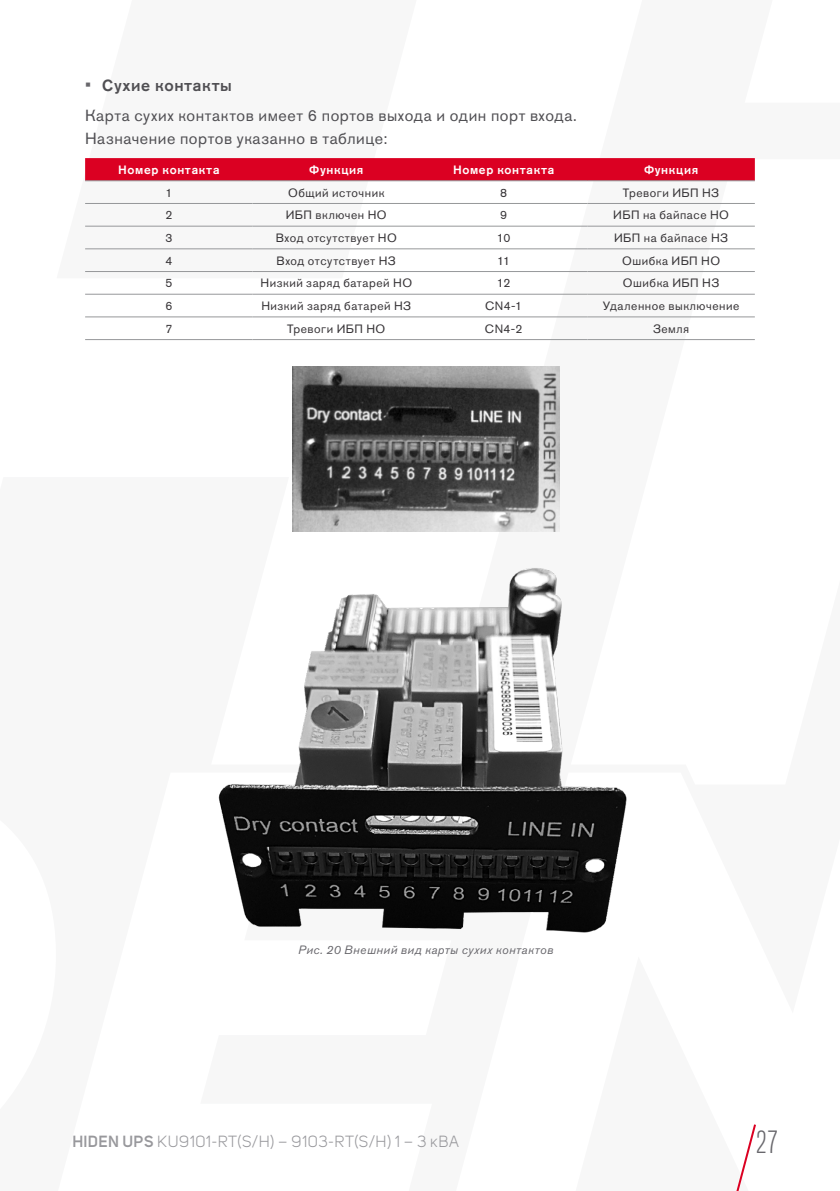
<style>
.page{position:relative;width:840px;height:1191px;background:#fff}
.page>*{position:absolute;margin:0;border:0;box-sizing:border-box;transform-origin:0 0}
.t1{font:300 condensed 32px "Akzidenz Grotesk Pro";color:#68676c}
.t2{font:16px/29.4px "Akzidenz Grotesk Pro";letter-spacing:.035em;color:#504f53}
.t3{font:16px "Uni Sans";letter-spacing:.04em;color:#98989c}
.t4{font:12px "Akzidenz Grotesk Pro";letter-spacing:.045em;color:#373437}
.t5{font:500 12px "Akzidenz Grotesk Pro";letter-spacing:.055em;color:#fff}
.t6{font:italic 12px "Akzidenz Grotesk Pro";letter-spacing:.04em;color:#68676c}
.s1{font-size:18px;color:#68676c}
.s2{font-weight:500}
.s3{font-weight:600}
</style>
<div class="page">
<svg style="left:85px;top:181px;width:337px;height:92px"></svg>
<svg style="left:736px;top:1124px;width:20px;height:67px"></svg>
<div style="left:85px;top:158px;width:669px;height:22px;background:#db0022"></div>
<hr style="left:85px;top:180px;width:167px;height:1px;background:#96989a">
<hr style="left:252px;top:180px;width:168px;height:1px;background:#96989a">
<hr style="left:420px;top:180px;width:167px;height:1px;background:#96989a">
<hr style="left:587px;top:180px;width:167px;height:1px;background:#96989a">
<hr style="left:85px;top:203px;width:167px;height:1px;background:#96989a">
<hr style="left:252px;top:203px;width:168px;height:1px;background:#96989a">
<hr style="left:420px;top:203px;width:167px;height:1px;background:#96989a">
<hr style="left:587px;top:203px;width:167px;height:1px;background:#96989a">
<hr style="left:85px;top:226px;width:167px;height:1px;background:#96989a">
<hr style="left:252px;top:226px;width:168px;height:1px;background:#96989a">
<hr style="left:420px;top:226px;width:167px;height:1px;background:#96989a">
<hr style="left:587px;top:226px;width:167px;height:1px;background:#96989a">
<hr style="left:85px;top:248px;width:167px;height:1px;background:#96989a">
<hr style="left:252px;top:248px;width:168px;height:1px;background:#96989a">
<hr style="left:420px;top:248px;width:167px;height:1px;background:#96989a">
<hr style="left:587px;top:248px;width:167px;height:1px;background:#96989a">
<hr style="left:85px;top:271px;width:167px;height:1px;background:#96989a">
<hr style="left:252px;top:271px;width:168px;height:1px;background:#96989a">
<hr style="left:420px;top:271px;width:167px;height:1px;background:#96989a">
<hr style="left:587px;top:271px;width:167px;height:1px;background:#96989a">
<hr style="left:85px;top:294px;width:167px;height:1px;background:#96989a">
<hr style="left:252px;top:294px;width:168px;height:1px;background:#96989a">
<hr style="left:420px;top:294px;width:167px;height:1px;background:#96989a">
<hr style="left:587px;top:294px;width:167px;height:1px;background:#96989a">
<hr style="left:85px;top:316px;width:167px;height:1px;background:#96989a">
<hr style="left:252px;top:316px;width:168px;height:1px;background:#96989a">
<hr style="left:420px;top:316px;width:167px;height:1px;background:#96989a">
<hr style="left:587px;top:316px;width:167px;height:1px;background:#96989a">
<hr style="left:85px;top:339px;width:167px;height:1px;background:#96989a">
<hr style="left:252px;top:339px;width:168px;height:1px;background:#96989a">
<hr style="left:420px;top:339px;width:167px;height:1px;background:#96989a">
<hr style="left:587px;top:339px;width:167px;height:1px;background:#96989a">
<img style="left:292px;top:367px;width:266px;height:164px">
<img style="left:218px;top:567px;width:409px;height:366px">
<h2 class="t2" style="left:85px;top:71px;width:493px"><span class="s1">•</span> <span class="s2">Сухие контакты<br></span>Карта сухих контактов имеет 6 портов выхода и один порт входа.</h2>
<h2 class="t2" style="left:85px;top:124px;width:304px">Назначение портов указанно в таблице:</h2>
<p class="t5" style="left:118px;top:162px;width:103px">Номер контакта</p>
<p class="t5" style="left:309px;top:162px;width:56px">Функция</p>
<p class="t5" style="left:452px;top:162px;width:103px">Номер контакта</p>
<p class="t5" style="left:643px;top:162px;width:56px">Функция</p>
<p class="t4" style="left:165px;top:185px;width:8px">1</p>
<p class="t4" style="left:288px;top:185px;width:98px">Общий источник</p>
<p class="t4" style="left:500px;top:185px;width:8px">8</p>
<p class="t4" style="left:622px;top:185px;width:98px">Тревоги ИБП НЗ</p>
<p class="t4" style="left:165px;top:207px;width:8px">2</p>
<p class="t4" style="left:286px;top:207px;width:102px">ИБП включен НО</p>
<p class="t4" style="left:500px;top:207px;width:8px">9</p>
<p class="t4" style="left:613px;top:207px;width:117px">ИБП на байпасе НО</p>
<p class="t4" style="left:165px;top:230px;width:8px">3</p>
<p class="t4" style="left:275px;top:230px;width:122px">Вход отсутствует НО</p>
<p class="t4" style="left:496px;top:230px;width:15px">10</p>
<p class="t4" style="left:614px;top:230px;width:115px">ИБП на байпасе НЗ</p>
<p class="t4" style="left:165px;top:253px;width:8px">4</p>
<p class="t4" style="left:276px;top:253px;width:121px">Вход отсутствует НЗ</p>
<p class="t4" style="left:497px;top:253px;width:15px">11</p>
<p class="t4" style="left:621px;top:253px;width:99px">Ошибка ИБП НО</p>
<p class="t4" style="left:165px;top:275px;width:8px">5</p>
<p class="t4" style="left:260px;top:275px;width:153px">Низкий заряд батарей НО</p>
<p class="t4" style="left:496px;top:275px;width:15px">12</p>
<p class="t4" style="left:622px;top:275px;width:98px">Ошибка ИБП НЗ</p>
<p class="t4" style="left:165px;top:298px;width:8px">6</p>
<p class="t4" style="left:261px;top:298px;width:151px">Низкий заряд батарей НЗ</p>
<p class="t4" style="left:485px;top:298px;width:38px">CN4-1</p>
<p class="t4" style="left:602px;top:298px;width:138px">Удаленное выключение</p>
<p class="t4" style="left:165px;top:321px;width:8px">7</p>
<p class="t4" style="left:287px;top:321px;width:99px">Тревоги ИБП НО</p>
<p class="t4" style="left:484px;top:321px;width:39px">CN4-2</p>
<p class="t4" style="left:652px;top:321px;width:38px">Земля</p>
<p class="t6" style="left:298px;top:941px;width:256px">Рис. 20 Внешний вид карты сухих контактов</p>
<h2 class="t3" style="left:72px;top:1132px;width:388px"><span class="s3">HIDEN UPS</span> KU9101-RT(S/H) – 9103-RT(S/H) 1 – 3 кВА</h2>
<h1 class="t1" style="left:755px;top:1121px;width:24px">27</h1>
</div>
